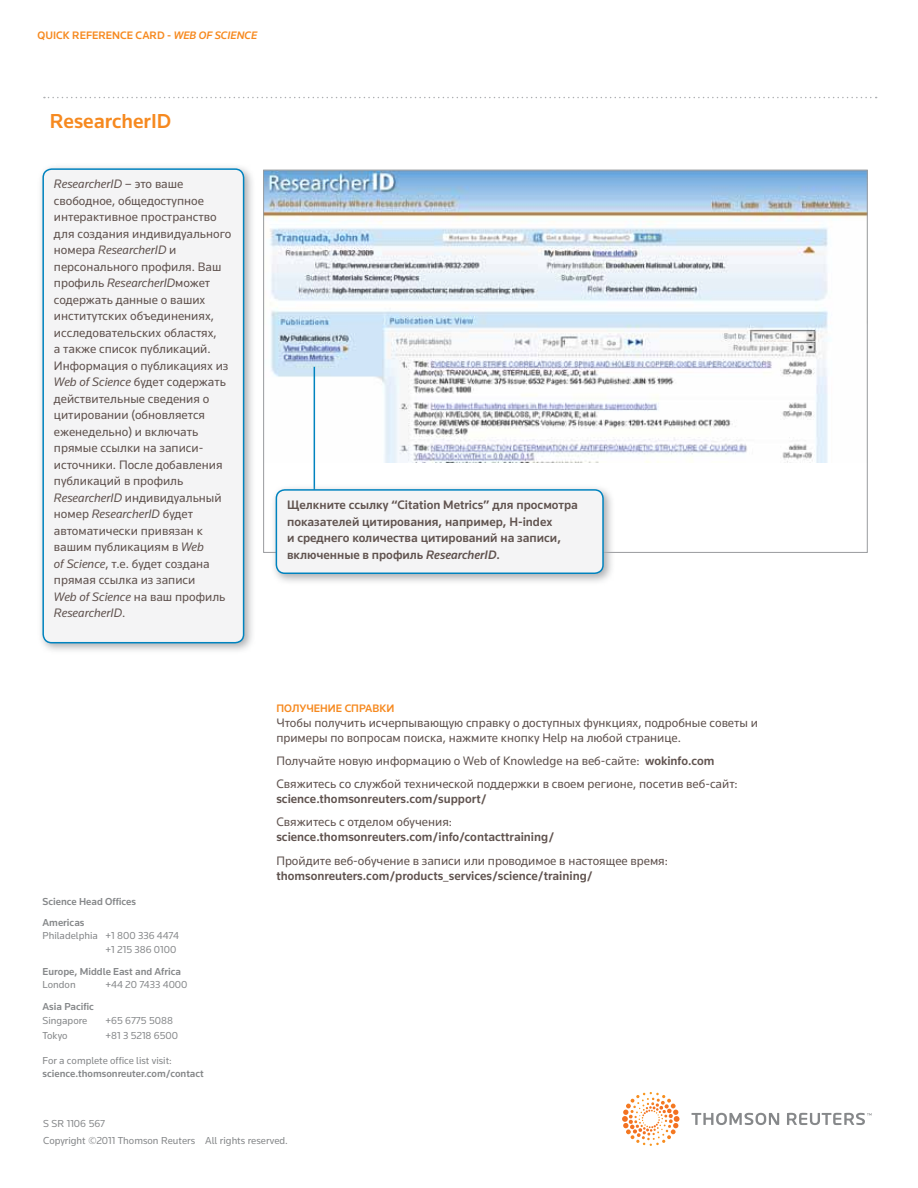
<style>
.page{position:relative;width:918px;height:1188px;background:#fff}
.page>*{position:absolute;margin:0;border:0;box-sizing:border-box;transform-origin:0 0}
.t1{font:500 21px "Knowledge";color:#f6891f}
.t2{font:12.75px/16.5px "Knowledge";color:#60534f}
.t3{font:500 12.75px/16.5px "Knowledge";color:#60534f}
.t4{font:500 11.25px "Knowledge";color:#f6891f}
.t5{font:italic 500 11.25px "Knowledge";color:#f6891f}
.t6{font:10.5px/13.5px "Knowledge";color:#86888a;text-align:right}
.t7{font:500 10.5px/21px "Knowledge";color:#86888a}
.s1{font-style:normal}
.s2{font-style:italic}
.s3{font-weight:500}
</style>
<div class="page">
<svg style="left:692px;top:1113px;width:180px;height:12px"></svg>
<svg style="left:622px;top:1092px;width:58px;height:51px"></svg>
<img style="left:265px;top:172px;width:601px;height:291px">
<svg style="left:44px;top:97px;width:833px;height:1px"></svg>
<svg style="left:41px;top:167px;width:212px;height:484px"></svg>
<div style="left:43px;top:169px;width:201px;height:474px;background:#f4f4f5;border-radius:9px"></div>
<div style="left:42px;top:168px;width:202px;height:475px;border:2px solid #0083bf;border-radius:9px"></div>
<hr style="left:314px;top:367px;width:1px;height:134px;background:#0083bf">
<svg style="left:270px;top:484px;width:345px;height:98px"></svg>
<div style="left:276px;top:490px;width:327px;height:83px;background:#f4f4f5;border-radius:9px"></div>
<div style="left:276px;top:489px;width:328px;height:85px;border:2px solid #0083bf;border-radius:9px"></div>
<p class="t4" style="left:38px;top:29px;width:63px">QUICK REFERENCE</p>
<p class="t4" style="left:136px;top:29px;width:8px">CAR</p>
<p class="t5" style="left:157px;top:29px;width:102px"><span class="s1">D -</span> Web of science</p>
<h1 class="t1" style="left:50px;top:108px;width:123px">ResearcherID</h1>
<p class="t2" style="left:54px;top:176px;width:179px"><span class="s2">ResearcherID</span> – это ваше свободное, общедоступное интерактивное пространство для создания индивидуального номера <span class="s2">ResearcherID</span> и персонального профиля. Ваш профиль <span class="s2">ResearcherID</span>может содержать данные о ваших институтских объединениях, исследовательских областях,<br>а также список публикаций.<br>Информация о публикациях из<br><span class="s2">Web of Science</span> будет содержать действительные сведения о цитировании (обновляется еженедельно) и включать прямые ссылки на записи&shy;источники. После добавления публикаций в профиль<br><span class="s2">ResearcherID</span> индивидуальный номер <span class="s2">ResearcherID</span> будет автоматически привязан к вашим публикациям в <span class="s2">Web<br>of Science</span>, т.е. будет создана прямая ссылка из записи<br><span class="s2">Web of Science</span> на ваш профиль<br><span class="s2">ResearcherID</span>.</p>
<p class="t7" style="left:43px;top:891px;width:95px">Science Head Offices<br>Americas</p>
<p class="t6" style="left:43px;top:929px;width:138px">Philadelphia +1 800 336 4474 +1 215 386 0100</p>
<p class="t7" style="left:43px;top:961px;width:140px">Europe, Middle East and Africa</p>
<p class="t6" style="left:43px;top:978px;width:35px">London</p>
<p class="t6" style="left:106px;top:978px;width:84px">+44 20 7433 4000</p>
<p class="t7" style="left:43px;top:996px;width:53px">Asia Pacific</p>
<p class="t6" style="left:43px;top:1013px;width:46px">Singapore</p>
<p class="t6" style="left:106px;top:1013px;width:69px">+65 6775 5088</p>
<p class="t6" style="left:43px;top:1028px;width:27px">Tokyo</p>
<p class="t6" style="left:106px;top:1028px;width:74px">+81 3 5218 6500</p>
<p class="t6" style="left:43px;top:1054px;width:131px">For a complete office list visit:</p>
<p class="t7" style="left:43px;top:1062px;width:163px">science.thomsonreuter.com/contact</p>
<p class="t3" style="left:287px;top:496px;width:292px">Щелкните ссылку “Citation Metrics” для просмотра показателей цитирования, например, H-index<br>и среднего количества цитирований на записи, включенные в профиль <span class="s2">ResearcherID</span>.</p>
<p class="t4" style="left:276px;top:701px;width:119px">ПОЛУЧЕНИЕ СПРАВКИ</p>
<p class="t2" style="left:276px;top:715px;width:483px;line-height:15px">Чтобы получить исчерпывающую справку о доступных функциях, подробные советы и примеры по вопросам поиска, нажмите кнопку Help на любой странице.</p>
<p class="t2" style="left:276px;top:749px;width:463px;line-height:23.2px">Получайте новую информацию о Web of Knowledge на веб-сайте: <span class="s3">wokinfo.com<br></span>Свяжитесь со службой технической поддержки в своем регионе, посетив веб-сайт:</p>
<p class="t3" style="left:276px;top:790px;width:212px">science.thomsonreuters.com/support/</p>
<p class="t2" style="left:276px;top:814px;width:177px">Свяжитесь с отделом обучения:</p>
<p class="t3" style="left:276px;top:829px;width:279px">science.thomsonreuters.com/info/contacttraining/</p>
<p class="t2" style="left:276px;top:852px;width:393px">Пройдите веб-обучение в записи или проводимое в настоящее время:</p>
<p class="t3" style="left:276px;top:867px;width:318px">thomsonreuters.com/products_services/science/training/</p>
<p class="t6" style="left:43px;top:1114px;width:246px;line-height:17.7px;text-align:left">S SR 1106 567<br>Copyright ©2011 Thomson Reuters All rights reserved.</p>
</div>
